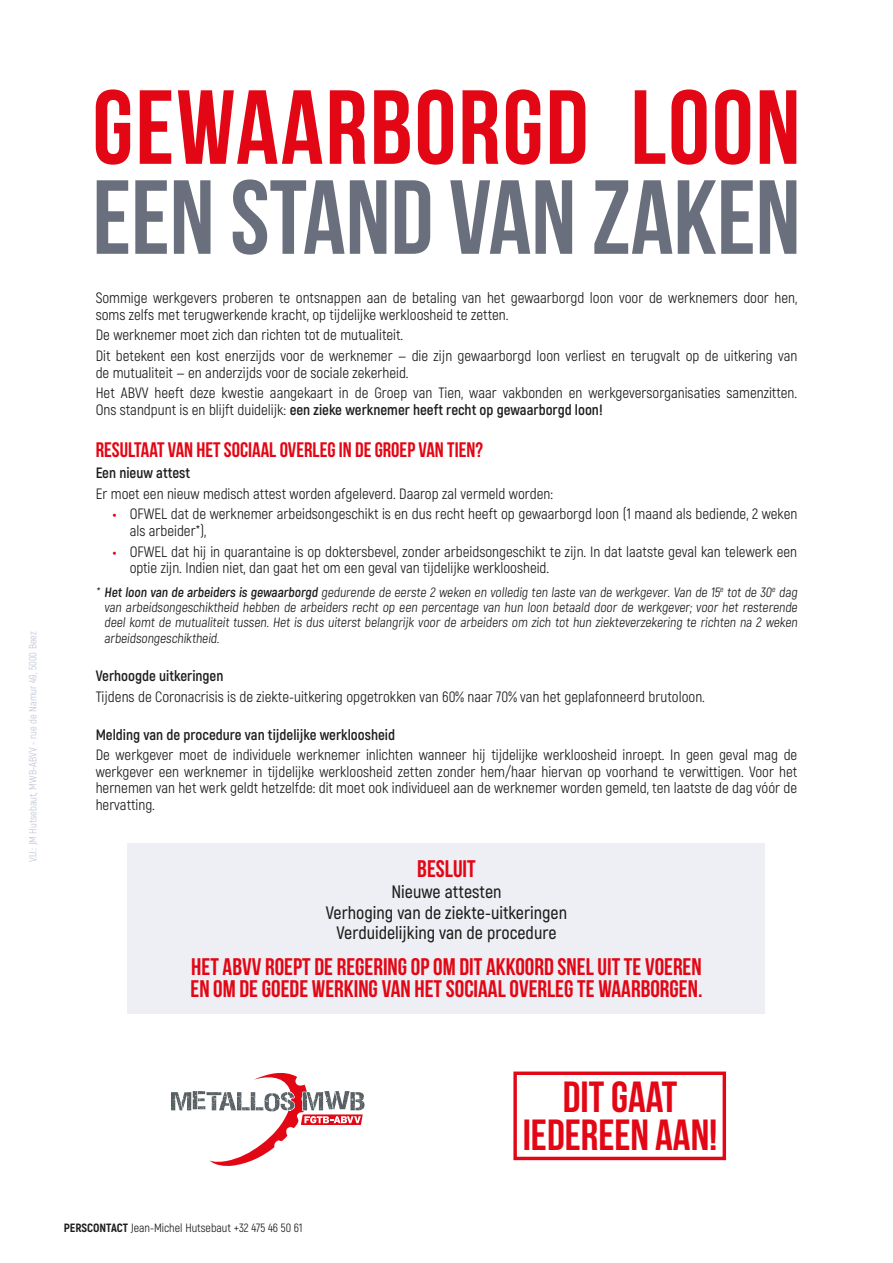
<style>
.page{position:relative;width:893px;height:1263px;background:#fff}
.page>*{position:absolute;margin:0;border:0;box-sizing:border-box;transform-origin:0 0}
.t1{font:700 105px "Bebas Neue";color:#696f7c}
.t2{font:700 105px "Bebas Neue";letter-spacing:.02em;color:#e30614}
.t3{font:700 43.5px/38.7px "Bebas Neue";color:#e30614;text-align:center}
.t4{font:700 24px/22.5px "Bebas Neue";color:#e30614}
.t5{font:700 21px "Bebas Neue";color:#e30614}
.t6{font:600 18px/20.7px "Akrobat";color:#1d1d1b;text-align:center}
.t7{font:15px/16.5px "Akrobat";color:#1d1d1b}
.t8{font:700 15px "Akrobat";color:#1d1d1b}
.t9{font:13.5px/15px "Akrobat";color:#1d1d1b;text-align:justify}
.t10{font:12px "Akrobat";color:#1d1d1b}
.t11{font:10.5px "Akrobat";color:#c0c7d9}
.s1{font-weight:400}
.s2{font-weight:900;color:#e30614}
.s3{font-weight:700}
.s4{font-weight:800}
</style>
<div class="page">
<svg style="left:171px;top:1073px;width:194px;height:93px"></svg>
<div style="left:513px;top:1071px;width:213px;height:89px;border:3px solid #e30614"></div>
<div style="left:128px;top:843px;width:637px;height:170px;background:#edeff5"></div>
<p class="t11" style="left:27px;top:862px;width:233px;rotate:-90deg">V.U.: JM Hutsebaut, MWB-ABVV - rue de Namur 49, 5000 Beez</p>
<h1 class="t2" style="left:92px;top:70px;width:709px">GEWAARBORGD LOON</h1>
<h1 class="t1" style="left:92px;top:160px;width:709px">EEN STAND VAN ZAKEN</h1>
<p class="t7" style="left:96px;top:290px;width:703px">Sommige werkgevers proberen te ontsnappen aan de betaling van het gewaarborgd loon voor de werknemers door hen, soms zelfs met terugwerkende kracht, op tijdelijke werkloosheid te zetten.</p>
<p class="t7" style="left:96px;top:325px;width:703px;line-height:20.7px">De werknemer moet zich dan richten tot de mutualiteit.<br>Dit betekent een kost enerzijds voor de werknemer — die zijn gewaarborgd loon verliest en terugvalt op de uitkering van</p>
<p class="t7" style="left:96px;top:362px;width:703px;line-height:20.7px">de mutualiteit — en anderzijds voor de sociale zekerheid.<br>Het ABVV heeft deze kwestie aangekaart in de Groep van Tien, waar vakbonden en werkgeversorganisaties samenzitten.</p>
<p class="t8" style="left:96px;top:400px;width:509px"><span class="s1">Ons standpunt is en blijft duidelijk:</span> een zieke werknemer heeft recht op gewaarborgd loon!</p>
<h3 class="t5" style="left:96px;top:438px;width:389px">RESULTAAT VAN HET SOCIAAL OVERLEG IN DE GROEP VAN TIEN?</h3>
<p class="t8" style="left:96px;top:463px;width:96px">Een nieuw attest</p>
<p class="t7" style="left:96px;top:485px;width:459px">Er moet een nieuw medisch attest worden afgeleverd. Daarop zal vermeld worden:</p>
<p class="t7" style="left:130px;top:506px;width:669px;text-indent:-17px"><span class="s2">•</span> OFWEL dat de werknemer arbeidsongeschikt is en dus recht heeft op gewaarborgd loon (1 maand als bediende, 2 weken als arbeider*),</p>
<p class="t7" style="left:130px;top:543px;width:669px;text-indent:-17px"><span class="s2">•</span> OFWEL dat hij in quarantaine is op doktersbevel, zonder arbeidsongeschikt te zijn. In dat laatste geval kan telewerk een optie zijn. Indien niet, dan gaat het om een geval van tijdelijke werkloosheid.</p>
<p class="t9" style="left:104px;top:584px;width:697px;text-indent:-8px">* <span class="s3">Het loon van de arbeiders is gewaarborgd</span> gedurende de eerste 2 weken en volledig ten laste van de werkgever. Van de 15<sup>e</sup> tot de 30<sup>e</sup> dag van arbeidsongeschiktheid hebben de arbeiders recht op een percentage van hun loon betaald door de werkgever; voor het resterende deel komt de mutualiteit tussen. Het is dus uiterst belangrijk voor de arbeiders om zich tot hun ziekteverzekering te richten na 2 weken</p>
<p class="t9" style="left:104px;top:631px;width:119px">arbeidsongeschiktheid.</p>
<p class="t8" style="left:96px;top:666px;width:129px">Verhoogde uitkeringen</p>
<p class="t7" style="left:96px;top:688px;width:611px">Tijdens de Coronacrisis is de ziekte-uitkering opgetrokken van 60% naar 70% van het geplafonneerd brutoloon.</p>
<p class="t8" style="left:96px;top:725px;width:301px">Melding van de procedure van tijdelijke werkloosheid</p>
<p class="t7" style="left:96px;top:747px;width:703px;text-align:justify">De werkgever moet de individuele werknemer inlichten wanneer hij tijdelijke werkloosheid inroept. In geen geval mag de werkgever een werknemer in tijdelijke werkloosheid zetten zonder hem/haar hiervan op voorhand te verwittigen. Voor het hernemen van het werk geldt hetzelfde: dit moet ook individueel aan de werknemer worden gemeld, ten laatste de dag vóór de hervatting.</p>
<h3 class="t4" style="left:417px;top:857px;width:60px">BESLUIT</h3>
<p class="t6" style="left:326px;top:881px;width:243px">Nieuwe attesten<br>Verhoging van de ziekte-uitkeringen<br>Verduidelijking van de procedure</p>
<h3 class="t4" style="left:191px;top:955px;width:513px">HET ABVV ROEPT DE REGERING OP OM DIT AKKOORD SNEL UIT TE VOEREN<br>EN OM DE GOEDE WERKING VAN HET SOCIAAL OVERLEG TE WAARBORGEN.</h3>
<p class="t10" style="left:64px;top:1221px;width:240px"><span class="s4">PERSCONTACT</span> Jean-Michel Hutsebaut +32 475 46 50 61</p>
<h2 class="t3" style="left:523px;top:1077px;width:196px">DIT GAAT<br>IEDEREEN AAN!</h2>
</div>
